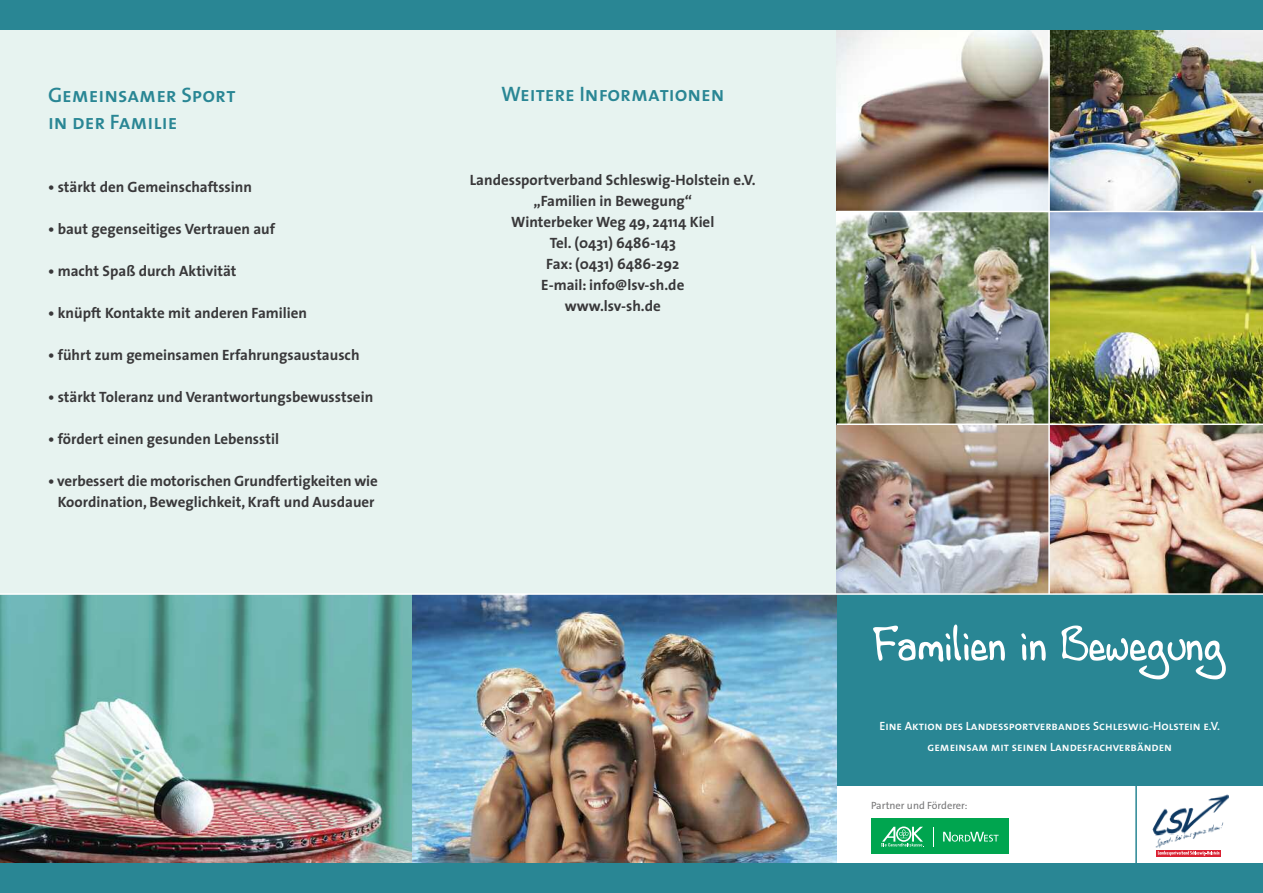
<style>
.page{position:relative;width:1263px;height:893px;background:#fff}
.page>*{position:absolute;margin:0;border:0;box-sizing:border-box;transform-origin:0 0}
.t1{font:21px/27px "The Sans Semi Bold Caps";color:#298694}
.t2{font:700 15px/21px "The Sans";color:#39383a;text-align:center}
.t3{font:12px/21px "The Sans Semi Bold Caps";color:#fff;text-align:center}
.t4{font:10.5px "The Sans";color:#777778}
</style>
<div class="page">
<div style="left:0;top:30px;width:837px;height:564px;background:#e7f3f0"></div>
<div style="left:0;top:0;width:1263px;height:30px;background:#298694"></div>
<img style="left:837px;top:30px;width:211px;height:181px">
<img style="left:1050px;top:30px;width:213px;height:181px">
<img style="left:837px;top:425px;width:211px;height:168px">
<img style="left:1050px;top:425px;width:213px;height:168px">
<div style="left:837px;top:594px;width:426px;height:192px;background:#298694"></div>
<div style="left:871px;top:819px;width:137px;height:35px;background:#00a54f"></div>
<svg style="left:881px;top:826px;width:43px;height:21px"></svg>
<svg style="left:943px;top:832px;width:56px;height:10px"></svg>
<svg style="left:933px;top:827px;width:1px;height:19px"></svg>
<hr style="left:1135px;top:784px;width:2px;height:82px;background:#298694">
<img style="left:1155px;top:836px;width:41px;height:12px">
<img style="left:1152px;top:794px;width:77px;height:42px">
<svg style="left:1156px;top:850px;width:65px;height:6px"></svg>
<svg style="left:1158px;top:851px;width:61px;height:5px"></svg>
<svg style="left:873px;top:625px;width:132px;height:37px"></svg>
<svg style="left:1021px;top:633px;width:25px;height:28px"></svg>
<svg style="left:1061px;top:625px;width:165px;height:54px"></svg>
<img style="left:411px;top:595px;width:426px;height:268px">
<img style="left:1050px;top:212px;width:213px;height:211px">
<img style="left:0;top:595px;width:411px;height:268px">
<img style="left:837px;top:212px;width:211px;height:211px">
<hr style="left:0;top:593px;width:1263px;height:2px;background:#fff">
<div style="left:0;top:863px;width:1263px;height:30px;background:#298694"></div>
<h1 class="t1" style="left:48px;top:84px;width:189px">Gemeinsamer Sport in der Familie</h1>
<p class="t2" style="left:48px;top:178px;width:205px">• stärkt den Gemeinschaftssinn</p>
<p class="t2" style="left:48px;top:220px;width:229px">• baut gegenseitiges Vertrauen auf</p>
<p class="t2" style="left:48px;top:262px;width:190px">• macht Spaß durch Aktivität</p>
<p class="t2" style="left:48px;top:304px;width:261px">• knüpft Kontakte mit anderen Familien</p>
<p class="t2" style="left:48px;top:346px;width:313px">• führt zum gemeinsamen Erfahrungsaustausch</p>
<p class="t2" style="left:48px;top:388px;width:327px">• stärkt Toleranz und Verantwortungsbewusstsein</p>
<p class="t2" style="left:48px;top:430px;width:232px">• fördert einen gesunden Lebensstil</p>
<p class="t2" style="left:48px;top:472px;width:331px">• verbessert die motorischen Grundfertigkeiten wie<br>Koordination, Beweglichkeit, Kraft und Ausdauer</p>
<h1 class="t1" style="left:501px;top:82px;width:225px">Weitere Informationen</h1>
<p class="t2" style="left:470px;top:171px;width:288px">Landessportverband Schleswig-Holstein e.V. „Familien in Bewegung“<br>Winterbeker Weg 49, 24114 Kiel<br>Tel. (0431) 6486-143<br>Fax: (0431) 6486-292<br>E-mail: info@lsv-sh.de<br>www.lsv-sh.de</p>
<p class="t3" style="left:879px;top:716px;width:342px">Eine Aktion des Landessportverbandes Schleswig-Holstein e.V. gemeinsam mit seinen Landesfachverbänden</p>
<p class="t4" style="left:871px;top:802px;width:98px">Partner und Förderer:</p>
</div>
